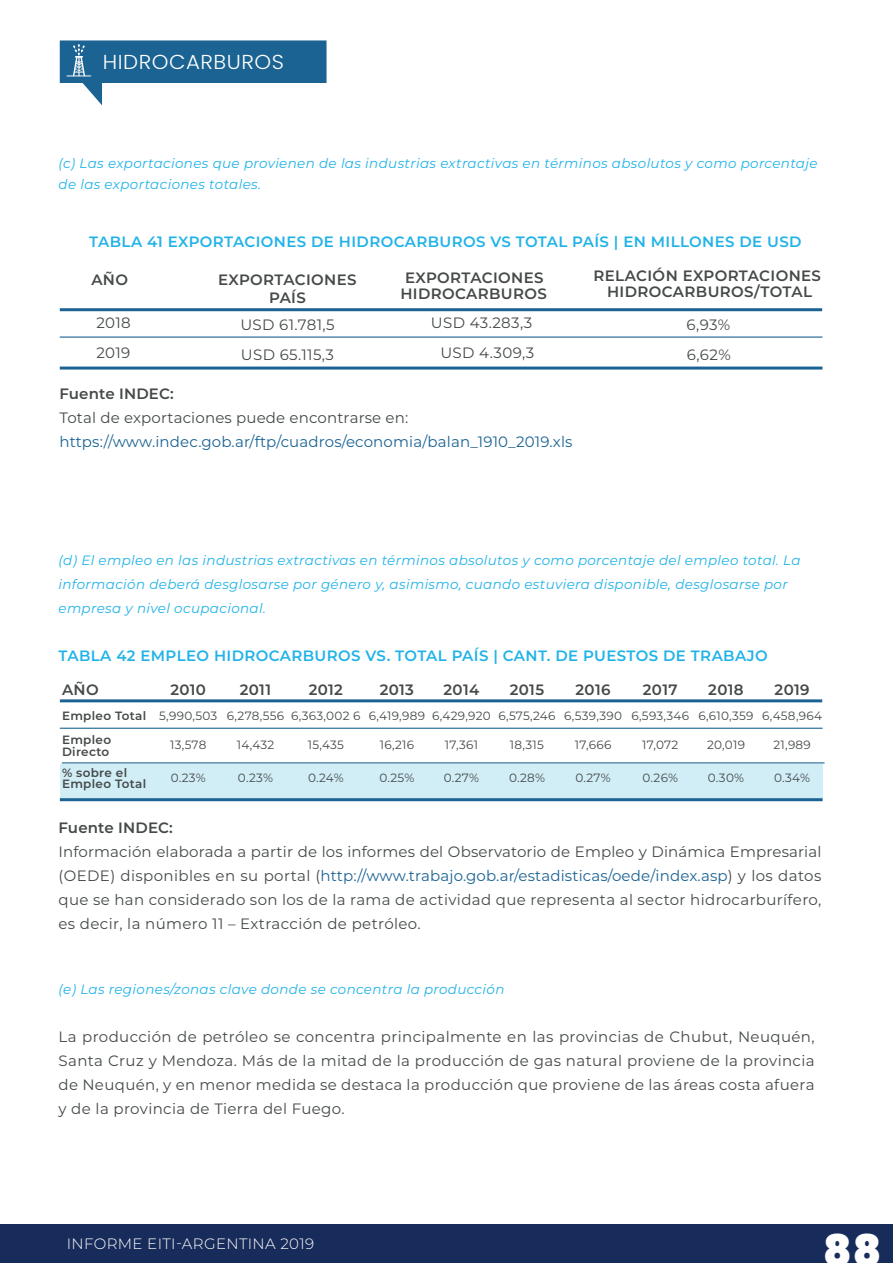
<style>
.page{position:relative;width:893px;height:1263px;background:#fff}
.page>*{position:absolute;margin:0;border:0;box-sizing:border-box;transform-origin:0 0}
.t1{font:900 43.5px "Poppins";color:#fff}
.t2{font:300 20.25px "Poppins";letter-spacing:.025em;color:#fff;scale:1.06 1}
.t3{font:15px/24px "Montserrat";letter-spacing:.025em;color:#45494a;text-align:justify}
.t4{font:600 15px/15.9px "Montserrat";letter-spacing:.025em;color:#45494a;text-align:center}
.t5{font:600 15px "Montserrat";letter-spacing:.025em;color:#21b3e8}
.t6{font:15px "Montserrat";letter-spacing:.01em;color:#1b6393}
.t7{font:300 15px "Montserrat";letter-spacing:.025em;color:#fff}
.t8{font:italic 13.5px/24px "Montserrat";letter-spacing:.025em;color:#21b3e8}
.t9{font:12px/24.6px "Montserrat";letter-spacing:.025em;color:#45494a}
.t10{font:600 12px/10.8px "Montserrat";letter-spacing:.025em;color:#45494a}
.s1{font-weight:600}
.s2{color:#1b6393}
</style>
<div class="page">
<svg style="left:60px;top:40px;width:267px;height:65px"></svg>
<div style="left:0;top:1224px;width:893px;height:39px;background:#182c5b"></div>
<div style="left:60px;top:764px;width:763px;height:34px;background:#d1edf6"></div>
<hr style="left:60px;top:699px;width:762px;height:3px;background:#1b6393">
<hr style="left:60px;top:728px;width:763px;height:1px;background:#1b6393">
<hr style="left:60px;top:798px;width:763px;height:3px;background:#1b6393">
<hr style="left:62px;top:762px;width:762px;height:1px;background:#1b6393">
<hr style="left:60px;top:308px;width:762px;height:3px;background:#1b6393">
<hr style="left:60px;top:336px;width:762px;height:2px;background:#1b6393">
<hr style="left:60px;top:367px;width:762px;height:3px;background:#1b6393">
<h2 class="t2" style="left:103px;top:50px;width:172px">HIDROCARBUROS</h2>
<p class="t8" style="left:59px;top:152px;width:761px;line-height:21px">(c) Las exportaciones que provienen de las industrias extractivas en términos absolutos y como porcentaje de las exportaciones totales.</p>
<p class="t5" style="left:89px;top:231px;width:714px">TABLA 41 EXPORTACIONES DE HIDROCARBUROS VS TOTAL PAÍS | EN MILLONES DE USD</p>
<p class="t4" style="left:91px;top:271px;width:38px">AÑO</p>
<p class="t4" style="left:218px;top:270px;width:140px;line-height:18px">EXPORTACIONES<br>PAÍS</p>
<p class="t4" style="left:400px;top:269px;width:148px">EXPORTACIONES<br>HIDROCARBUROS</p>
<p class="t4" style="left:594px;top:267px;width:229px">RELACIÓN EXPORTACIONES<br>HIDROCARBUROS/TOTAL</p>
<p class="t3" style="left:96px;top:311px;width:36px">2018</p>
<p class="t3" style="left:240px;top:312px;width:96px">USD 61.781,5</p>
<p class="t3" style="left:431px;top:311px;width:103px">USD 43.283,3</p>
<p class="t3" style="left:686px;top:312px;width:45px">6,93%</p>
<p class="t3" style="left:96px;top:340px;width:36px">2019</p>
<p class="t3" style="left:241px;top:342px;width:95px">USD 65.115,3</p>
<p class="t3" style="left:440px;top:340px;width:95px">USD 4.309,3</p>
<p class="t3" style="left:687px;top:342px;width:46px">6,62%</p>
<p class="t4" style="left:59px;top:385px;width:116px">Fuente INDEC:</p>
<p class="t3" style="left:59px;top:405px;width:350px">Total de exportaciones puede encontrarse en:</p>
<p class="t6" style="left:59px;top:431px;width:515px">https://www.indec.gob.ar/ftp/cuadros/economia/balan_1910_2019.xls</p>
<p class="t8" style="left:59px;top:548px;width:743px">(d) El empleo en las industrias extractivas en términos absolutos y como porcentaje del empleo total. La información deberá desglosarse por género y, asimismo, cuando estuviera disponible, desglosarse por empresa y nivel ocupacional.</p>
<p class="t5" style="left:59px;top:645px;width:711px">TABLA 42 EMPLEO HIDROCARBUROS VS. TOTAL PAÍS | CANT. DE PUESTOS DE TRABAJO</p>
<p class="t4" style="left:62px;top:680px;width:38px">AÑO</p>
<p class="t4" style="left:170px;top:680px;width:37px">2010</p>
<p class="t4" style="left:240px;top:680px;width:33px">2011</p>
<p class="t4" style="left:309px;top:680px;width:36px">2012</p>
<p class="t4" style="left:380px;top:680px;width:36px">2013</p>
<p class="t4" style="left:444px;top:680px;width:37px">2014</p>
<p class="t4" style="left:510px;top:680px;width:36px">2015</p>
<p class="t4" style="left:576px;top:680px;width:36px">2016</p>
<p class="t4" style="left:643px;top:680px;width:36px">2017</p>
<p class="t4" style="left:708px;top:680px;width:37px">2018</p>
<p class="t4" style="left:775px;top:680px;width:36px">2019</p>
<p class="t9" style="left:62px;top:703px;width:761px"><span class="s1">Empleo Total</span> 5,990,503 6,278,556 6,363,002 6 6,419,989 6,429,920 6,575,246 6,539,390 6,593,346 6,610,359 6,458,964<br><span class="s1">Empleo</span></p>
<p class="t10" style="left:62px;top:746px;width:49px">Directo</p>
<p class="t9" style="left:170px;top:732px;width:38px">13,578</p>
<p class="t9" style="left:237px;top:732px;width:39px">14,432</p>
<p class="t9" style="left:308px;top:732px;width:38px">15,435</p>
<p class="t9" style="left:380px;top:732px;width:36px">16,216</p>
<p class="t9" style="left:445px;top:732px;width:35px">17,361</p>
<p class="t9" style="left:510px;top:732px;width:36px">18,315</p>
<p class="t9" style="left:575px;top:732px;width:38px">17,666</p>
<p class="t9" style="left:642px;top:732px;width:38px">17,072</p>
<p class="t9" style="left:707px;top:732px;width:40px">20,019</p>
<p class="t9" style="left:773px;top:732px;width:39px">21,989</p>
<p class="t10" style="left:62px;top:767px;width:86px">% sobre el<br>Empleo Total</p>
<p class="t9" style="left:171px;top:765px;width:37px">0.23%</p>
<p class="t9" style="left:238px;top:765px;width:37px">0.23%</p>
<p class="t9" style="left:308px;top:765px;width:37px">0.24%</p>
<p class="t9" style="left:379px;top:765px;width:37px">0.25%</p>
<p class="t9" style="left:444px;top:765px;width:37px">0.27%</p>
<p class="t9" style="left:509px;top:765px;width:37px">0.28%</p>
<p class="t9" style="left:575px;top:765px;width:37px">0.27%</p>
<p class="t9" style="left:642px;top:765px;width:37px">0.26%</p>
<p class="t9" style="left:708px;top:765px;width:38px">0.30%</p>
<p class="t9" style="left:774px;top:765px;width:37px">0.34%</p>
<p class="t4" style="left:59px;top:819px;width:116px">Fuente INDEC:</p>
<p class="t3" style="left:59px;top:839px;width:764px">Información elaborada a partir de los informes del Observatorio de Empleo y Dinámica Empresarial (OEDE) disponibles en su portal (<span class="s2">http://www.trabajo.gob.ar/estadisticas/oede/index.asp</span>) y los datos que se han considerado son los de la rama de actividad que representa al sector hidrocarburífero, es decir, la número 11 – Extracción de petróleo.</p>
<p class="t8" style="left:59px;top:977px;width:447px">(e) Las regiones/zonas clave donde se concentra la producción</p>
<p class="t3" style="left:59px;top:1024px;width:758px">La producción de petróleo se concentra principalmente en las provincias de Chubut, Neuquén, Santa Cruz y Mendoza. Más de la mitad de la producción de gas natural proviene de la provincia de Neuquén, y en menor medida se destaca la producción que proviene de las áreas costa afuera y de la provincia de Tierra del Fuego.</p>
<p class="t7" style="left:67px;top:1233px;width:249px">INFORME EITI-ARGENTINA 2019</p>
<h1 class="t1" style="left:823px;top:1226px;width:60px">88</h1>
<h1 class="t1" style="left:823px;top:1226px;width:61px">64</h1>
</div>
